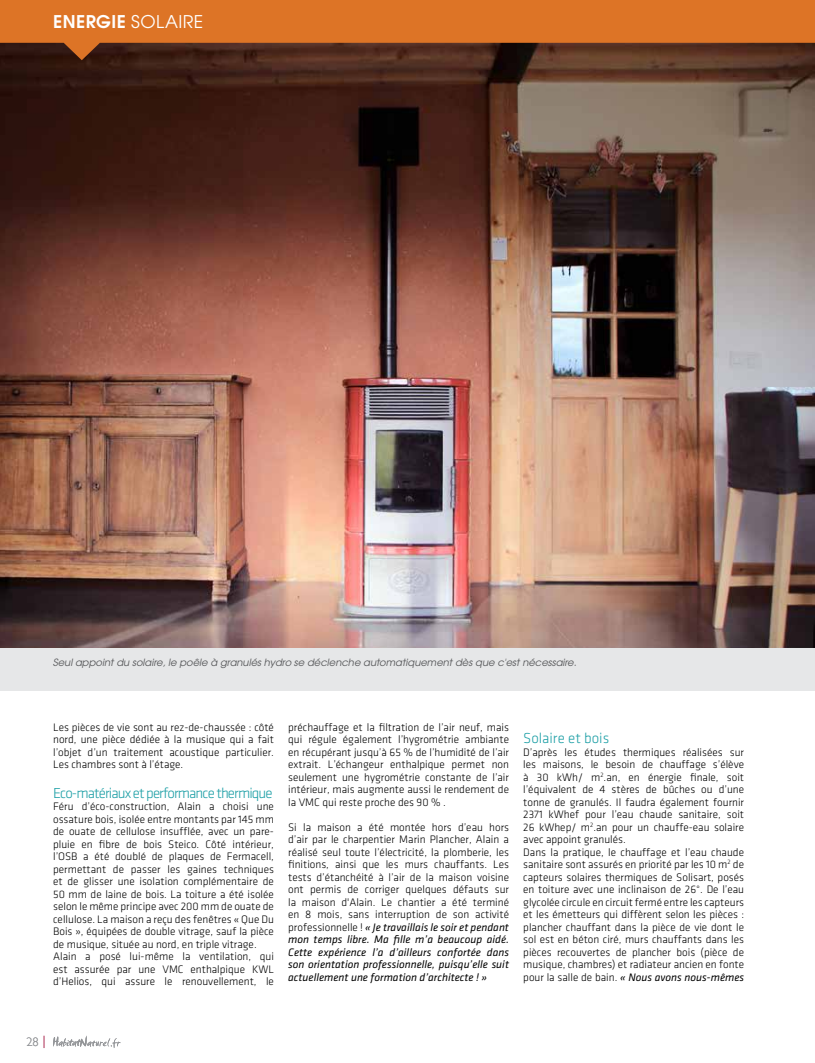
<style>
.page{position:relative;width:815px;height:1063px;background:#fff}
.page>*{position:absolute;margin:0;border:0;box-sizing:border-box;transform-origin:0 0}
.t1{font:700 17.5px "Te X Gyre Adventor";letter-spacing:.025em;color:#fff}
.t2{font:300 15px "Klavika";letter-spacing:-.06em;color:#1d9fa6}
.t3{font:300 15px "Klavika";color:#1d9fa6}
.t4{font:300 12.5px "Gill Sans";color:#939598}
.t5{font:300 11.25px/12.5px "Klavika";color:#000;text-align:justify}
.t6{font:italic 10px "Te X Gyre Adventor";color:#58595b}
.s1{font-weight:400}
.s2{font-weight:400;font-style:italic}
</style>
<div class="page">
<div style="left:0;top:0;width:815px;height:690px;background:#e6e7e8"></div>
<img style="left:0;top:60px;width:815px;height:588px">
<svg style="left:53px;top:1036px;width:67px;height:12px"></svg>
<svg style="left:43px;top:1036px;width:2px;height:12px"></svg>
<svg style="left:0;top:0;width:815px;height:60px;background:#ab5a23"></svg>
<div style="left:53px;top:13px;width:374px;height:22px;background:#dd7426"></div>
<h1 class="t1" style="left:53px;top:6px;width:152px">ENERGIE <span class="s1">SOLAIRE</span></h1>
<p class="t6" style="left:53px;top:655px;width:525px">Seul appoint du solaire, le poêle à granulés hydro se déclenche automatiquement dès que c'est nécessaire.</p>
<p class="t5" style="left:53px;top:721px;width:222px">Les pièces de vie sont au rez-de-chaussée : côté nord, une pièce dédiée à la musique qui a fait l’objet d’un traitement acoustique particulier.<br>Les chambres sont à l’étage.</p>
<h2 class="t2" style="left:53px;top:785px;width:221px">Eco-matériaux et performance thermique</h2>
<p class="t5" style="left:53px;top:801px;width:222px;text-align:left">Féru d’éco-construction, Alain a choisi une ossature bois, isolée entre montants par 145 mm de ouate de cellulose insufflée, avec un pare&shy;pluie en fibre de bois Steico. Côté intérieur, l’OSB a été doublé de plaques de Fermacell, permettant de passer les gaines techniques et de glisser une isolation complémentaire de 50 mm de laine de bois. La toiture a été isolée selon le même principe avec 200 mm de ouate de cellulose. La maison a reçu des fenêtres « Que Du Bois », équipées de double vitrage, sauf la pièce de musique, située au nord, en triple vitrage.<br>Alain a posé lui-même la ventilation, qui est assurée par une VMC enthalpique KWL d’Helios, qui assure le renouvellement, le</p>
<p class="t5" style="left:288px;top:721px;width:222px">préchauffage et la filtration de l’air neuf, mais qui régule également l’hygrométrie ambiante en récupérant jusqu’à 65 % de l’humidité de l’air extrait. L’échangeur enthalpique permet non seulement une hygrométrie constante de l’air intérieur, mais augmente aussi le rendement de la VMC qui reste proche des 90 % .</p>
<p class="t5" style="left:288px;top:821px;width:222px">Si la maison a été montée hors d’eau hors d’air par le charpentier Marin Plancher, Alain a réalisé seul toute l’électricité, la plomberie, les finitions, ainsi que les murs chauffants. Les tests d’étanchéité à l’air de la maison voisine ont permis de corriger quelques défauts sur la maison d'Alain. Le chantier a été terminé en 8 mois, sans interruption de son activité professionnelle ! <span class="s2">« Je travaillais le soir et pendant mon temps libre. Ma fille m’a beaucoup aidé.<br>Cette expérience l’a d’ailleurs confortée dans son orientation professionnelle, puisqu’elle suit actuellement une formation d’architecte ! »</span></p>
<h2 class="t3" style="left:523px;top:730px;width:87px">Solaire et bois</h2>
<p class="t5" style="left:523px;top:746px;width:222px;text-align:left">D’après les études thermiques réalisées sur les maisons, le besoin de chauffage s’élève à 30 kWh/ m<sup>2</sup>.an, en énergie finale, soit l’équivalent de 4 stères de bûches ou d’une tonne de granulés. Il faudra également fournir 2371 kWhef pour l’eau chaude sanitaire, soit 26 kWhep/ m<sup>2</sup>.an pour un chauffe-eau solaire avec appoint granulés.<br>Dans la pratique, le chauffage et l’eau chaude sanitaire sont assurés en priorité par les 10 m<sup>2</sup> de capteurs solaires thermiques de Solisart, posés en toiture avec une inclinaison de 26°. De l’eau glycolée circule en circuit fermé entre les capteurs et les émetteurs qui diffèrent selon les pièces : plancher chauffant dans la pièce de vie dont le sol est en béton ciré, murs chauffants dans les pièces recouvertes de plancher bois (pièce de musique, chambres) et radiateur ancien en fonte pour la salle de bain. <span class="s2">« Nous avons nous-mêmes</span></p>
<p class="t4" style="left:26px;top:1032px;width:14px">28</p>
</div>
